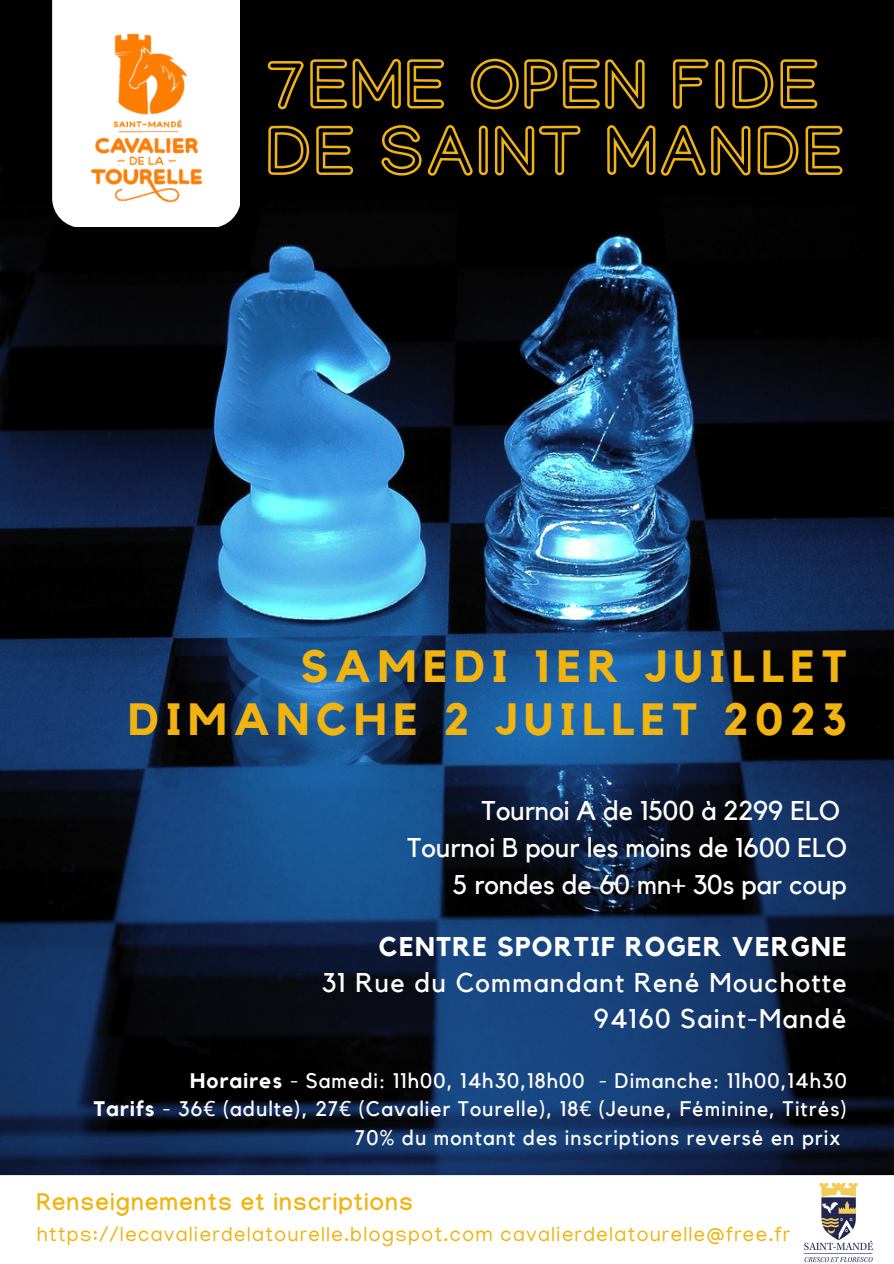
<style>
.page{position:relative;width:894px;height:1264px;background:#fff}
.page>*{position:absolute;margin:0;border:0;box-sizing:border-box;transform-origin:0 0}
.t1{font:700 45px/52.9px "Kollektif";letter-spacing:.15em;color:#f0b30f;text-align:right}
.t2{font:27px/37.2px "Kollektif";color:#fff;text-align:right}
.t3{font:27px/36px "Kollektif";letter-spacing:.05em;color:#fff;text-align:right}
.t4{font:700 27px "Kollektif";letter-spacing:.05em;color:#fff}
.t5{font:700 24px "Manjari";letter-spacing:.05em;color:#f0b30f}
.t6{font:21px "Kollektif";letter-spacing:.05em;color:#fff}
.t7{font:21px "Manjari";letter-spacing:.05em;color:#f0b30f}
.s1{font-weight:700}
.s2{font-family:"Noto Sans"}
</style>
<div class="page">
<img style="left:0;top:0;width:893px;height:1175px">
<div style="left:52px;top:0;width:188px;height:227px;background:#fff"></div>
<img style="left:91px;top:33px;width:112px;height:170px">
<svg style="left:0;top:1175px;width:893px;height:87px"></svg>
<img style="left:804px;top:1183px;width:68px;height:78px">
<svg style="left:266px;top:0;width:578px;height:178px"></svg>
<h1 class="t1" style="left:128px;top:642px;width:720px">SAMEDI 1ER JUILLET<br>DIMANCHE 2 JUILLET 2023</h1>
<p class="t2" style="left:407px;top:792px;width:440px">Tournoi A de 1500 à 2299 ELO<br>Tournoi B pour les moins de 1600 ELO<br>5 rondes de 60 mn+ 30s par coup</p>
<p class="t4" style="left:379px;top:934px;width:469px">CENTRE SPORTIF ROGER VERGNE</p>
<p class="t3" style="left:321px;top:966px;width:526px">31 Rue du Commandant René Mouchotte<br>94160 Saint-Mandé</p>
<p class="t6" style="left:190px;top:1071px;width:658px"><span class="s1">Horaires</span> - Samedi: 11h00, 14h30,18h00 - Dimanche: 11h00,14h30</p>
<p class="t6" style="left:93px;top:1099px;width:754px"><span class="s1">Tarifs</span> - 36<span class="s2">€</span> (adulte), 27<span class="s2">€</span> (Cavalier Tourelle), 18<span class="s2">€</span> (Jeune, Féminine, Titrés)</p>
<p class="t6" style="left:355px;top:1127px;width:486px">70% du montant des inscriptions reversé en prix</p>
<p class="t5" style="left:37px;top:1192px;width:377px">Renseignements et inscriptions</p>
<p class="t7" style="left:37px;top:1226px;width:754px">https://lecavalierdelatourelle.blogspot.com cavalierdelatourelle@free.fr</p>
</div>
